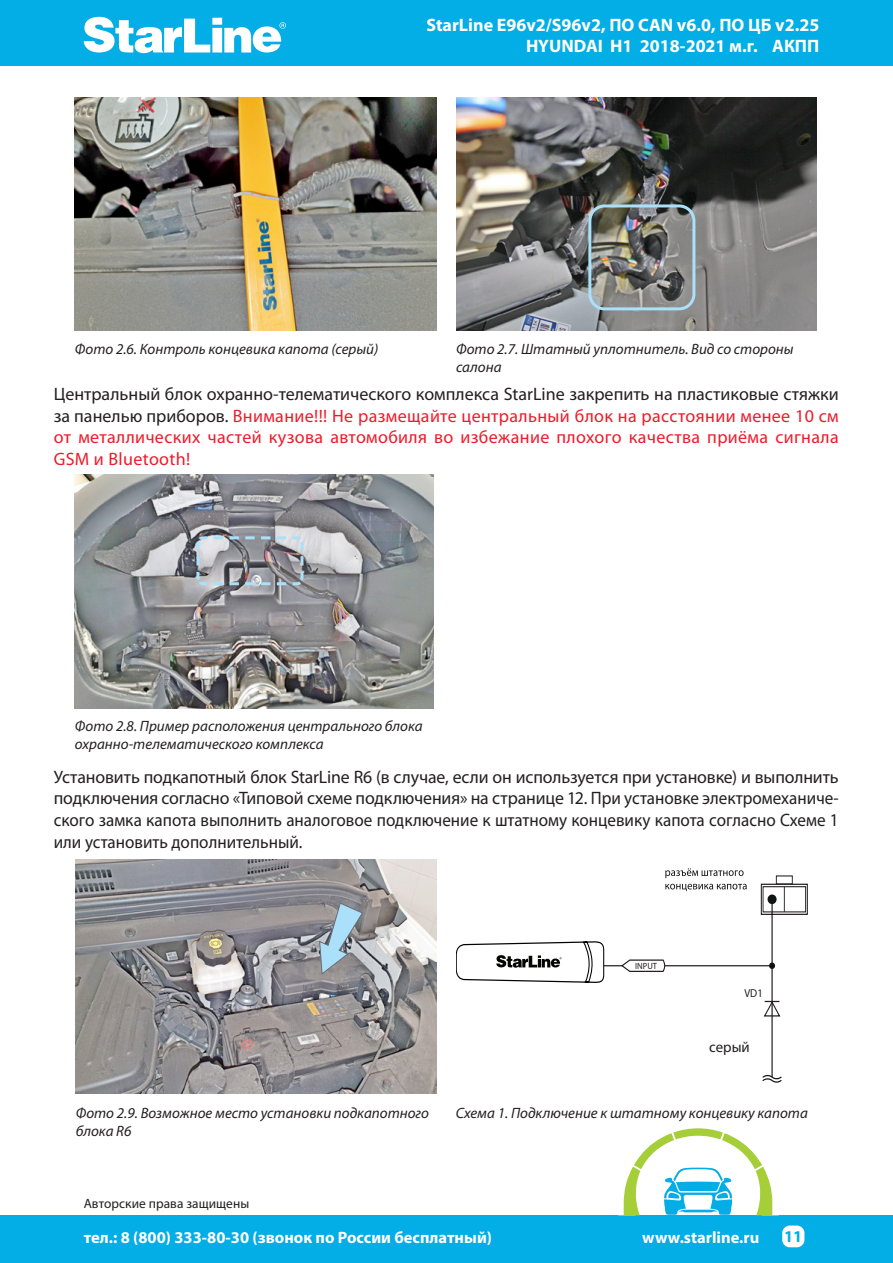
<style>
.page{position:relative;width:893px;height:1263px;background:#fff}
.page>*{position:absolute;margin:0;border:0;box-sizing:border-box;transform-origin:0 0}
.текст_таблиц_заголов{font:18px/21.6px "Myriad Pro";color:#231f20;text-align:justify}
.Основной_текст{font:18px/21.6px "Myriad Pro";letter-spacing:.02em;color:#ee1b2a;text-align:justify}
.t1{font:700 18px/21.6px "Myriad Pro";color:#fff;text-align:right}
.t2{font:700 16.5px "Myriad Pro";color:#fff}
.t3{font:700 16.5px "Myriad Pro";color:#03ade5}
.t4{font:italic 15px/18px "Myriad Pro";color:#231f20}
.текст_таблиц_заголов-2{font:15px "Myriad Pro";color:#231f20}
.t5{font:13.5px "Myriad Pro";letter-spacing:.005em;color:#231f20}
.t6{font:11.55px "Myriad Pro";color:#231f20;scale:.92 1}
.t7{font:9px "Myriad Pro";color:#231f20;scale:.94 1}
.s1{color:#231f20}
</style>
<div class="page">
<div style="left:0;top:0;width:893px;height:65px;background:#03ade5"></div>
<svg style="left:84px;top:17px;width:202px;height:36px"></svg>
<div style="left:0;top:1215px;width:893px;height:48px;background:#03ade5"></div>
<div style="left:782px;top:1225px;width:22px;height:22px;background:#fff;border-radius:8px"></div>
<svg style="left:623px;top:1128px;width:150px;height:87px"></svg>
<img style="left:75px;top:859px;width:361px;height:235px">
<img style="left:456px;top:97px;width:361px;height:234px">
<div style="left:588px;top:204px;width:107px;height:106px;border:3px solid #aae0f9;border-radius:15px"></div>
<img style="left:75px;top:97px;width:361px;height:234px">
<svg style="left:319px;top:902px;width:45px;height:73px;background:#96a8b3"></svg>
<svg style="left:456px;top:941px;width:149px;height:42px"></svg>
<hr style="left:604px;top:965px;width:168px;height:1px;background:#231f20">
<svg style="left:620px;top:959px;width:46px;height:13px"></svg>
<div style="left:761px;top:884px;width:46px;height:30px;background:#9b999a"></div>
<div style="left:761px;top:884px;width:47px;height:31px;border:1px solid #231f20"></div>
<div style="left:763px;top:887px;width:43px;height:25px;background:#fff"></div>
<div style="left:763px;top:886px;width:43px;height:26px;border:1px solid #231f20"></div>
<svg style="left:784px;top:887px;width:1px;height:25px"></svg>
<div style="left:776px;top:876px;width:17px;height:8px;border:1px solid #231f20"></div>
<hr style="left:771px;top:899px;width:2px;height:178px;background:#000002">
<svg style="left:762px;top:1074px;width:20px;height:9px"></svg>
<div style="left:769px;top:962px;width:6px;height:7px;background:#101414;border-radius:50%"></div>
<div style="left:767px;top:894px;width:10px;height:10px;background:#101414;border-radius:50%"></div>
<svg style="left:665px;top:868px;width:79px;height:10px"></svg>
<svg style="left:665px;top:884px;width:82px;height:7px"></svg>
<svg style="left:763px;top:1000px;width:18px;height:18px"></svg>
<img style="left:75px;top:475px;width:359px;height:234px">
<img style="left:195px;top:535px;width:110px;height:52px">
<p class="t1" style="left:426px;top:13px;width:394px">StarLine E96v2/S96v2, ПО CAN v6.0, ПО ЦБ v2.25<br>HYUNDAI H1 2018-2021 м.г. АКПП</p>
<p class="t4" style="left:75px;top:340px;width:305px">Фото 2.6. Контроль концевика капота (серый)</p>
<p class="t4" style="left:456px;top:340px;width:339px">Фото 2.7. Штатный уплотнитель. Вид со стороны салона</p>
<p class="Основной_текст" style="left:54px;top:383px;width:786px"><span class="s1">Центральный блок охранно-телематического комплекса StarLine закрепить на пластиковые стяжки за панелью приборов.</span> Внимание!!! Не размещайте центральный блок на расстоянии менее 10 см от металлических частей кузова автомобиля во избежание плохого качества приёма сигнала GSM и Bluetooth!</p>
<p class="t4" style="left:75px;top:717px;width:349px">Фото 2.8. Пример расположения центрального блока охранно-телематического комплекса</p>
<p class="текст_таблиц_заголов" style="left:54px;top:765px;width:787px">Установить подкапотный блок StarLine R6 (в случае, если он используется при установке) и выполнить подключения согласно «Типовой схеме подключения» на странице 12. При установке электромеханиче&shy;ского замка капота выполнить аналоговое подключение к штатному концевику капота согласно Схеме 1 или установить дополнительный.</p>
<p class="t4" style="left:76px;top:1103px;width:355px">Фото 2.9. Возможное место установки подкапотного блока R6</p>
<p class="t5" style="left:84px;top:1195px;width:167px">Авторские права защищены</p>
<p class="t7" style="left:635px;top:960px;width:25px">INPUT</p>
<p class="t6" style="left:744px;top:985px;width:22px">VD1</p>
<p class="текст_таблиц_заголов-2" style="left:709px;top:1038px;width:42px">серый</p>
<p class="t4" style="left:456px;top:1104px;width:354px">Схема 1. Подключение к штатному концевику капота</p>
<p class="t2" style="left:84px;top:1226px;width:410px">тел.: 8 (800) 333-80-30 (звонок по России бесплатный)</p>
<p class="t2" style="left:642px;top:1226px;width:119px">www.starline.ru</p>
<p class="t3" style="left:784px;top:1226px;width:20px">11</p>
</div>
